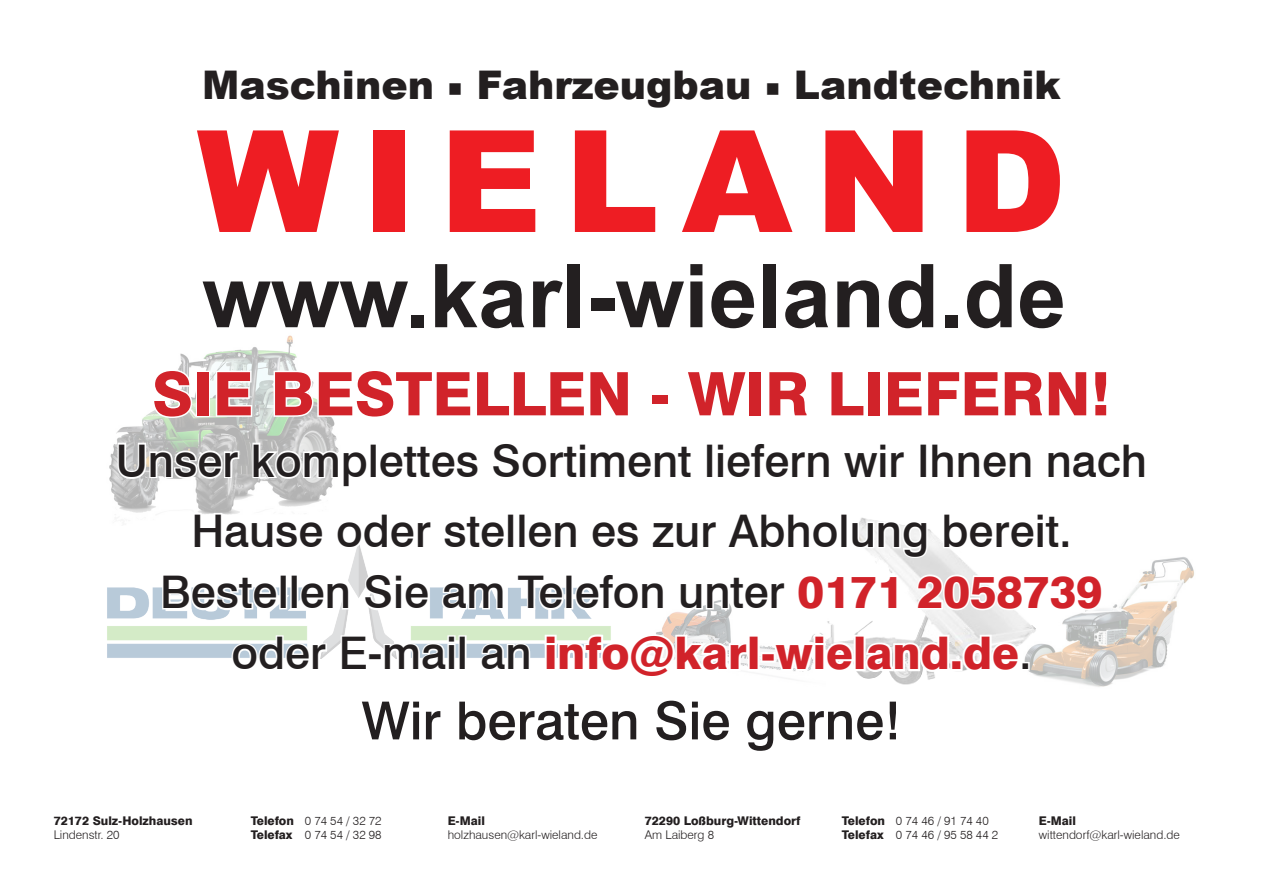
<style>
.page{position:relative;width:1263px;height:893px;background:#fff}
.page>*{position:absolute;margin:0;border:0;box-sizing:border-box;transform-origin:0 0}
.t1{font:900 141.75px "Arial";letter-spacing:.16em;color:#ee1d23}
.t2{font:700 88.2px "Arial";color:#231f20}
.t3{font:800 60px "Swiss 721 BT";color:#d1232a}
.t4{font:500 52.5px "Swiss 721 BT";color:#231f20}
.t5{font:500 45px/70.2px "Swiss 721 BT";color:#231f20;text-align:center}
.t6{font:800 45px "Swiss 721 BT";color:#d1232a}
.t7{font:900 39.45px "Arial";color:#231f20}
.Absatzformat_1{font:300 12px/14.4px "Swiss 721 BT";color:#231f20}
.t8{font:800 12px "Swiss 721 BT";color:#231f20}
.s1{font-family:"Minion Pro";font-weight:700}
.s2{font-weight:800;color:#d1232a}
.s3{font-weight:500;color:#231f20}
.s4{font-weight:800}
</style>
<div class="page">
<img style="left:109px;top:444px;width:7px;height:57px">
<img style="left:659px;top:612px;width:111px;height:57px">
<img style="left:1037px;top:557px;width:157px;height:130px">
<img style="left:827px;top:566px;width:210px;height:119px">
<img style="left:107px;top:566px;width:504px;height:92px">
<svg style="left:116px;top:335px;width:1031px;height:231px"></svg>
<svg style="left:161px;top:572px;width:119px;height:40px"></svg>
<div style="left:279px;top:574px;width:8px;height:35px;border:3px solid #fff"></div>
<div style="left:290px;top:574px;width:8px;height:35px;border:3px solid #fff"></div>
<svg style="left:298px;top:580px;width:53px;height:32px"></svg>
<svg style="left:362px;top:572px;width:69px;height:40px"></svg>
<svg style="left:440px;top:580px;width:66px;height:32px"></svg>
<svg style="left:515px;top:573px;width:51px;height:39px"></svg>
<div style="left:565px;top:574px;width:8px;height:35px;border:3px solid #fff"></div>
<svg style="left:573px;top:572px;width:38px;height:40px"></svg>
<svg style="left:690px;top:600px;width:42px;height:12px"></svg>
<svg style="left:827px;top:573px;width:72px;height:39px"></svg>
<svg style="left:915px;top:573px;width:189px;height:39px"></svg>
<svg style="left:230px;top:634px;width:99px;height:25px"></svg>
<svg style="left:339px;top:634px;width:30px;height:24px"></svg>
<svg style="left:382px;top:634px;width:75px;height:25px"></svg>
<div style="left:458px;top:635px;width:9px;height:36px;border:3px solid #fff"></div>
<svg style="left:479px;top:641px;width:53px;height:17px"></svg>
<svg style="left:543px;top:632px;width:207px;height:37px"></svg>
<div style="left:760px;top:652px;width:16px;height:11px;border:4px solid #fff"></div>
<svg style="left:770px;top:633px;width:181px;height:51px"></svg>
<div style="left:950px;top:659px;width:12px;height:12px;border:4px solid #fff"></div>
<svg style="left:960px;top:633px;width:63px;height:42px"></svg>
<div style="left:1021px;top:662px;width:9px;height:9px;border:3px solid #fff"></div>
<p class="t7" style="left:202px;top:57px;width:860px">Maschinen <span class="s1">■</span> Fahrzeugbau <span class="s1">■</span> Landtechnik</p>
<p class="t1" style="left:197px;top:78px;width:870px">WIELAND</p>
<p class="t2" style="left:202px;top:237px;width:865px">www.karl-wieland.de</p>
<p class="t3" style="left:152px;top:358px;width:960px">SIE BESTELLEN - WIR LIEFERN!</p>
<p class="t5" style="left:116px;top:425px;width:1033px">Unser komplettes Sortiment liefern wir Ihnen nach<br>Hause oder stellen es zur Abholung bereit.</p>
<p class="t5" style="left:160px;top:556px;width:944px">Bestellen Sie am Telefon unter <span class="s2">0171 2058739</span></p>
<p class="t6" style="left:231px;top:626px;width:802px"><span class="s3">oder E-mail an</span> info@karl-wieland.de<span class="s3">.</span></p>
<p class="t4" style="left:362px;top:689px;width:541px">Wir beraten Sie gerne!</p>
<p class="t8" style="left:54px;top:813px;width:140px">72172 Sulz-Holzhausen</p>
<p class="Absatzformat_1" style="left:54px;top:827px;width:67px">Lindenstr. 20</p>
<p class="Absatzformat_1" style="left:251px;top:813px;width:132px"><span class="s4">Telefon</span> 0 74 54 / 32 72</p>
<p class="Absatzformat_1" style="left:251px;top:827px;width:132px"><span class="s4">Telefax</span> 0 74 54 / 32 98</p>
<p class="t8" style="left:448px;top:813px;width:39px">E-Mail</p>
<p class="Absatzformat_1" style="left:448px;top:827px;width:151px">holzhausen@karl-wieland.de</p>
<p class="t8" style="left:645px;top:813px;width:157px">72290 Loßburg-Wittendorf</p>
<p class="Absatzformat_1" style="left:645px;top:827px;width:71px">Am Laiberg 8</p>
<p class="Absatzformat_1" style="left:842px;top:813px;width:158px"><span class="s4">Telefon</span> 0 74 46 / 91 74 40<br><span class="s4">Telefax</span> 0 74 46 / 95 58 44 2</p>
<p class="t8" style="left:1039px;top:813px;width:39px">E-Mail</p>
<p class="Absatzformat_1" style="left:1039px;top:827px;width:142px">wittendorf@karl-wieland.de</p>
</div>
